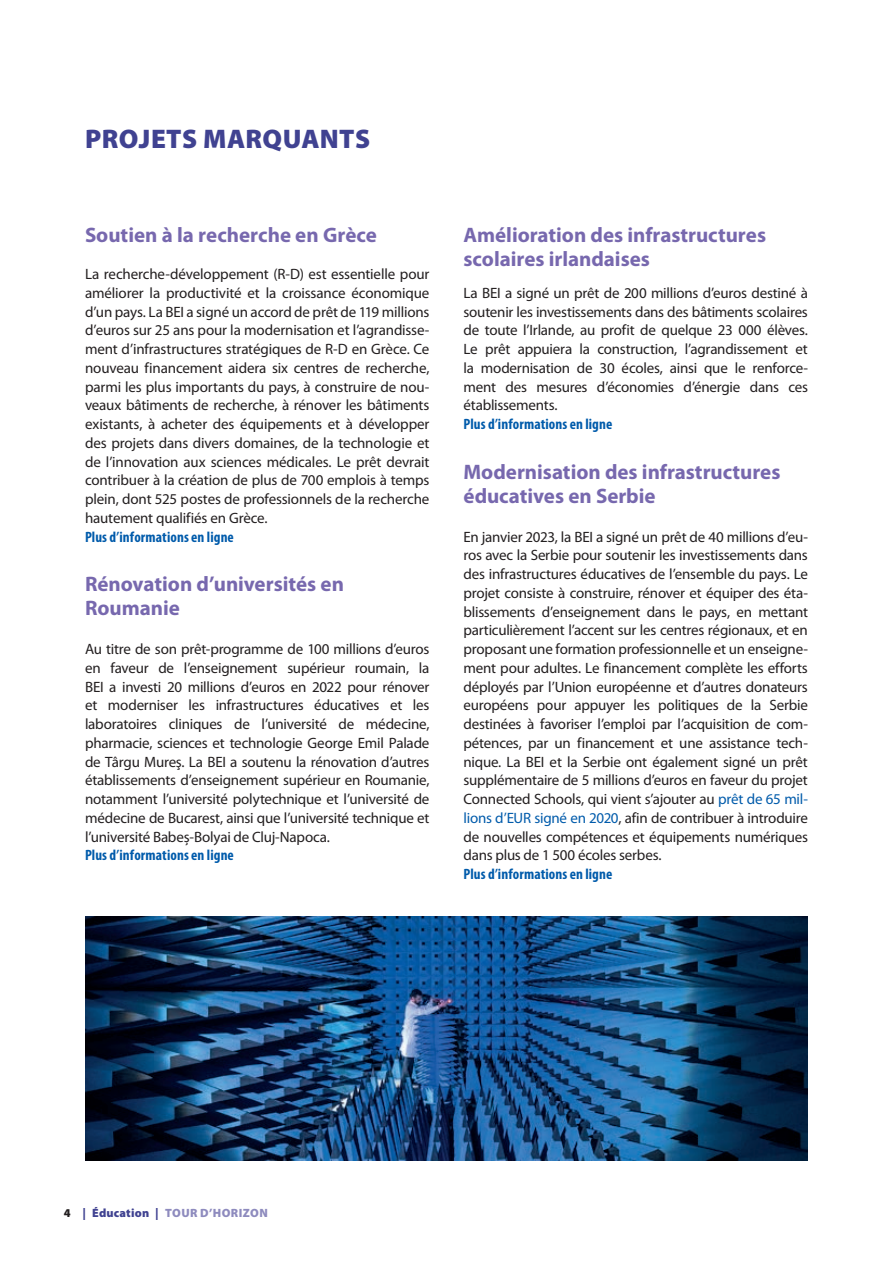
<style>
.page{position:relative;width:893px;height:1263px;background:#fff}
.page>*{position:absolute;margin:0;border:0;box-sizing:border-box;transform-origin:0 0}
.GRAND_TITRE_PROJET_HIGHLIGHTS{font:900 27px "Myriad Pro";letter-spacing:.01em;color:#404291}
.TITRE_PROJECT_2_LIGNES{font:700 21px/24px "Myriad Pro";color:#7768ae}
.TITRE_PROJECT_1_LIGNE{font:700 21px/24px "Myriad Pro";letter-spacing:-.005em;color:#7768ae}
.TITRE_PROJECTS{font:700 21px "Myriad Pro";color:#7768ae}
.TEXT_PROJECTS{font:15px/18.8px "Myriad Pro";letter-spacing:-.015em;color:#231f20;text-align:justify}
.MORE_INFO_ONLINE{font:700 condensed 15px "Myriad Pro";letter-spacing:.005em;color:#015bab}
.t1{font:900 12px "Myriad Pro";letter-spacing:.025em;color:#8e8bbe}
.s1{color:#015bab}
.s2{color:#231f20}
.s3{color:#404291}
</style>
<div class="page">
<img style="left:85px;top:917px;width:723px;height:243px">
<p class="GRAND_TITRE_PROJET_HIGHLIGHTS" style="left:85px;top:123px;width:286px">PROJETS MARQUANTS</p>
<p class="TITRE_PROJECTS" style="left:85px;top:223px;width:293px">Soutien à la recherche en Grèce</p>
<p class="TEXT_PROJECTS" style="left:85px;top:265px;width:346px">La recherche-développement (R-D) est essentielle pour améliorer la productivité et la croissance économique d’un pays. La BEI a signé un accord de prêt de 119 millions d’euros sur 25 ans pour la modernisation et l’agrandisse&shy;ment d’infrastructures stratégiques de R-D en Grèce. Ce nouveau financement aidera six centres de recherche, parmi les plus importants du pays, à construire de nou&shy;veaux bâtiments de recherche, à rénover les bâtiments existants, à acheter des équipements et à développer des projets dans divers domaines, de la technologie et de l’innovation aux sciences médicales. Le prêt devrait contribuer à la création de plus de 700 emplois à temps plein, dont 525 postes de professionnels de la recherche hautement qualifiés en Grèce.</p>
<p class="MORE_INFO_ONLINE" style="left:85px;top:528px;width:150px">Plus d’informations en ligne</p>
<p class="TITRE_PROJECT_2_LIGNES" style="left:85px;top:572px;width:261px">Rénovation d’universités en<br>Roumanie</p>
<p class="TEXT_PROJECTS" style="left:85px;top:640px;width:346px">Au titre de son prêt-programme de 100 millions d’euros en faveur de l’enseignement supérieur roumain, la BEI a investi 20 millions d’euros en 2022 pour rénover et moderniser les infrastructures éducatives et les laboratoires cliniques de l’université de médecine, pharmacie, sciences et technologie George Emil Palade de Târgu Mureş. La BEI a soutenu la rénovation d’autres établissements d’enseignement supérieur en Roumanie, notamment l’université polytechnique et l’université de médecine de Bucarest, ainsi que l’université technique et l’université Babeș-Bolyai de Cluj-Napoca.</p>
<p class="MORE_INFO_ONLINE" style="left:85px;top:847px;width:150px">Plus d’informations en ligne</p>
<p class="TITRE_PROJECT_1_LIGNE" style="left:463px;top:223px;width:304px">Amélioration des infrastructures scolaires irlandaises</p>
<p class="TEXT_PROJECTS" style="left:463px;top:284px;width:346px">La BEI a signé un prêt de 200 millions d’euros destiné à soutenir les investissements dans des bâtiments scolaires de toute l’Irlande, au profit de quelque 23 000 élèves.<br>Le prêt appuiera la construction, l’agrandissement et la modernisation de 30 écoles, ainsi que le renforce&shy;ment des mesures d’économies d’énergie dans ces établissements.</p>
<p class="MORE_INFO_ONLINE" style="left:463px;top:416px;width:150px">Plus d’informations en ligne</p>
<p class="TITRE_PROJECT_2_LIGNES" style="left:463px;top:460px;width:319px">Modernisation des infrastructures éducatives en Serbie</p>
<p class="TEXT_PROJECTS" style="left:463px;top:527px;width:346px">En janvier 2023, la BEI a signé un prêt de 40 millions d’eu&shy;ros avec la Serbie pour soutenir les investissements dans des infrastructures éducatives de l’ensemble du pays. Le projet consiste à construire, rénover et équiper des éta&shy;blissements d’enseignement dans le pays, en mettant particulièrement l’accent sur les centres régionaux, et en proposant une formation professionnelle et un enseigne&shy;ment pour adultes. Le financement complète les efforts déployés par l’Union européenne et d’autres donateurs européens pour appuyer les politiques de la Serbie destinées à favoriser l’emploi par l’acquisition de com&shy;pétences, par un financement et une assistance tech&shy;nique. La BEI et la Serbie ont également signé un prêt supplémentaire de 5 millions d’euros en faveur du projet Connected Schools, qui vient s’ajouter au <span class="s1">prêt de 65 mil&shy;lions d’EUR signé en 2020</span>, afin de contribuer à introduire de nouvelles compétences et équipements numériques dans plus de 1 500 écoles serbes.</p>
<p class="MORE_INFO_ONLINE" style="left:463px;top:866px;width:150px">Plus d’informations en ligne</p>
<p class="t1" style="left:64px;top:1206px;width:206px"><span class="s2">4</span> <span class="s3">| Éducation |</span> TOUR D’HORIZON</p>
</div>
